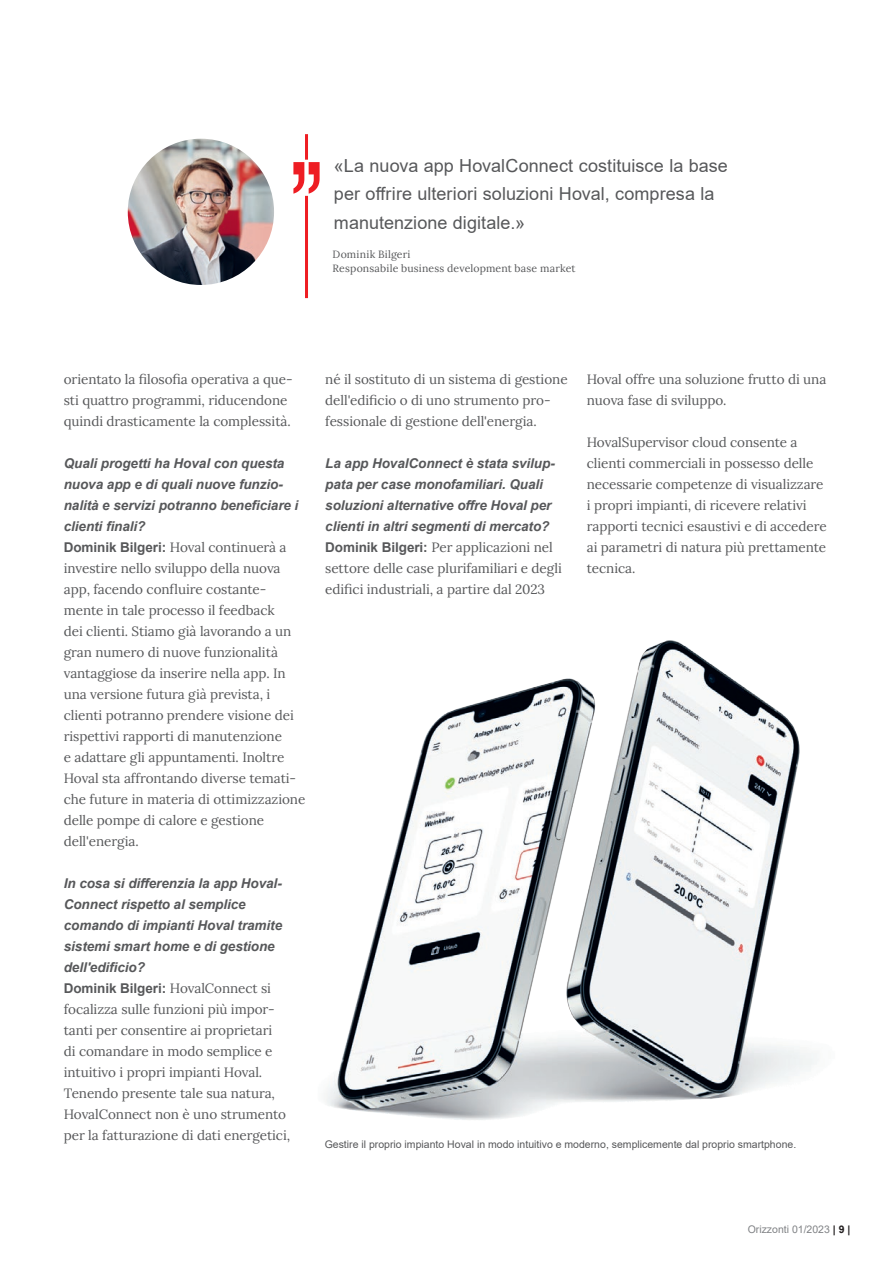
<style>
.page{position:relative;width:893px;height:1263px;background:#fff}
.page>*{position:absolute;margin:0;border:0;box-sizing:border-box;transform-origin:0 0}
.t1{font:18px/28.5px "Arial";letter-spacing:.005em;color:#57585a}
.t2{font:13.5px/21px "Lora";letter-spacing:-.005em;color:#57585a}
.t3{font:italic 700 13.5px/21px "Arial";letter-spacing:-.005em;color:#57585a}
.t4{font:10.5px "Arial";color:#57585a}
.t5{font:10.5px/13.5px "Lora";letter-spacing:.015em;color:#57585a}
.t6{font:10.5px "Arial";color:#808285}
.s1{font-family:"Arial";font-weight:700}
.s2{font-style:normal}
.s3{font-family:"Lora";font-weight:400;font-style:normal}
.s4{font-weight:700;color:#231f20}
</style>
<div class="page">
<img style="left:326px;top:640px;width:341px;height:473px">
<hr style="left:305px;top:196px;width:3px;height:102px;background:#ee1d23">
<svg style="left:293px;top:162px;width:27px;height:32px"></svg>
<hr style="left:305px;top:134px;width:3px;height:26px;background:#ee1d23">
<img style="left:128px;top:139px;width:146px;height:146px;border-radius:73px">
<h1 class="t1" style="left:334px;top:151px;width:395px">«La nuova app HovalConnect costituisce la base per offrire ulteriori soluzioni Hoval, compresa la manutenzione digitale.»</h1>
<p class="t5" style="left:333px;top:247px;width:245px">Dominik Bilgeri<br>Responsabile business development base market</p>
<p class="t2" style="left:64px;top:367px;width:230px">orientato la filosofia operativa a que&shy;sti quattro programmi, riducendone quindi drasticamente la complessità.</p>
<p class="t3" style="left:64px;top:453px;width:236px">Quali progetti ha Hoval con questa nuova app e di quali nuove funzio&shy;nalità e servizi potranno beneficiare i clienti finali?</p>
<p class="t2" style="left:64px;top:535px;width:243px"><span class="s1">Dominik Bilgeri:</span> Hoval continuerà a investire nello sviluppo della nuova app, facendo confluire costante&shy;mente in tale processo il feedback<br>dei clienti. Stiamo già lavorando a un gran numero di nuove funzionalità vantaggiose da inserire nella app. In una versione futura già prevista, i clienti potranno prendere visione dei rispettivi rapporti di manutenzione<br>e adattare gli appuntamenti. Inoltre Hoval sta affrontando diverse temati&shy;che future in materia di ottimizzazione delle pompe di calore e gestione dell'energia.</p>
<p class="t3" style="left:64px;top:873px;width:220px">In cosa si differenzia la app Hoval-<br>Connect rispetto al semplice comando di impianti Hoval tramite sistemi smart home e di gestione dell'edificio?<br><span class="s2">Dominik Bilgeri:</span> <span class="s3">HovalConnect si</span></p>
<p class="t2" style="left:64px;top:998px;width:228px">focalizza sulle funzioni più impor&shy;tanti per consentire ai proprietari<br>di comandare in modo semplice e intuitivo i propri impianti Hoval.<br>Tenendo presente tale sua natura, HovalConnect non è uno strumento per la fatturazione di dati energetici,</p>
<p class="t2" style="left:325px;top:367px;width:244px">né il sostituto di un sistema di gestione dell'edificio o di uno strumento pro&shy;fessionale di gestione dell'energia.</p>
<p class="t3" style="left:325px;top:453px;width:231px">La app HovalConnect è stata svilup&shy;pata per case monofamiliari. Quali soluzioni alternative offre Hoval per clienti in altri segmenti di mercato?</p>
<p class="t2" style="left:325px;top:535px;width:238px"><span class="s1">Dominik Bilgeri:</span> Per applicazioni nel settore delle case plurifamiliari e degli edifici industriali, a partire dal 2023</p>
<p class="t2" style="left:587px;top:367px;width:241px">Hoval offre una soluzione frutto di una nuova fase di sviluppo.</p>
<p class="t2" style="left:587px;top:430px;width:241px">HovalSupervisor cloud consente a clienti commerciali in possesso delle necessarie competenze di visualizzare i propri impianti, di ricevere relativi rapporti tecnici esaustivi e di accedere ai parametri di natura più prettamente tecnica.</p>
<p class="t4" style="left:325px;top:1137px;width:473px">Gestire il proprio impianto Hoval in modo intuitivo e moderno, semplicemente dal proprio smartphone.</p>
<p class="t6" style="left:748px;top:1222px;width:104px">Orizzonti 01/2023 <span class="s4">| 9 |</span></p>
</div>
